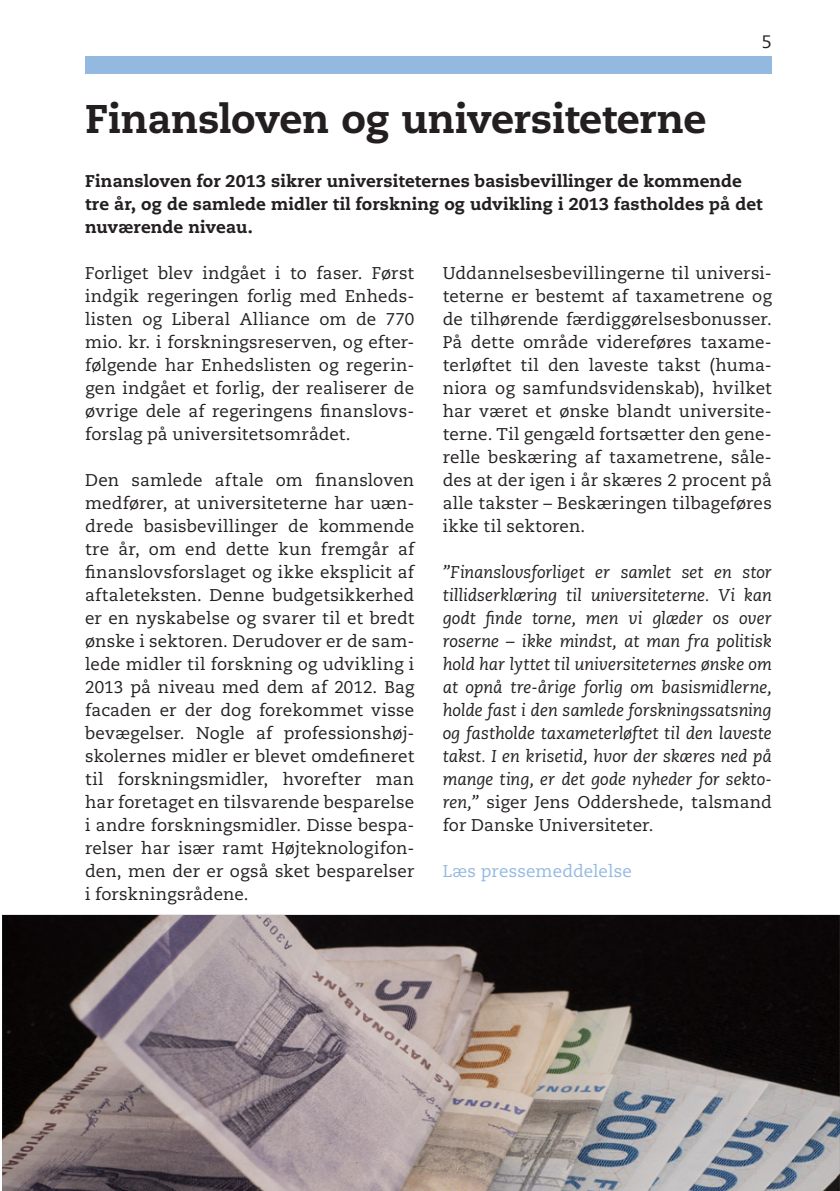
<style>
.page{position:relative;width:840px;height:1191px;background:#fff}
.page>*{position:absolute;margin:0;border:0;box-sizing:border-box;transform-origin:0 0}
.Overskrift{font:800 40px "Caecilia LT Std";letter-spacing:-.01em;color:#231f20}
.t1{font:18px "Caecilia LT Std";color:#231f20}
.Brød{font:17px/23px "Caecilia LT Std";letter-spacing:.01em;color:#231f20;text-align:justify}
.Brød-2{font:italic 17px/23px "Caecilia LT Std";letter-spacing:-.005em;color:#231f20;text-align:justify}
.Indledning_mellemrub{font:800 17px/23px "Caecilia LT Std";letter-spacing:.005em;color:#231f20}
.Brød-3{font:17px "Caecilia LT Std";letter-spacing:.01em;color:#94b9e1}
.s1{font-style:normal}
</style>
<div class="page">
<div style="left:85px;top:57px;width:686px;height:17px;background:#94b9e1"></div>
<img style="left:2px;top:914px;width:837px;height:276px">
<p class="t1" style="left:761px;top:31px;width:12px">5</p>
<p class="Overskrift" style="left:85px;top:94px;width:622px">Finansloven og universiteterne</p>
<p class="Indledning_mellemrub" style="left:85px;top:170px;width:678px">Finansloven for 2013 sikrer universiteternes basisbevillinger de kommende tre år, og de samlede midler til forskning og udvikling i 2013 fastholdes på det nuværende niveau.</p>
<p class="Brød" style="left:85px;top:262px;width:330px">Forliget blev indgået i to faser. Først indgik regeringen forlig med Enheds&shy;listen og Liberal Alliance om de 770 mio. kr. i forskningsreserven, og efter&shy;følgende har Enhedslisten og regerin&shy;gen indgået et forlig, der realiserer de øvrige dele af regeringens finanslovs&shy;forslag på universitetsområdet.</p>
<p class="Brød" style="left:85px;top:469px;width:330px">Den samlede aftale om finansloven medfører, at universiteterne har uæn&shy;drede basisbevillinger de kommende tre år, om end dette kun fremgår af finanslovsforslaget og ikke eksplicit af aftaleteksten. Denne budgetsikkerhed er en nyskabelse og svarer til et bredt ønske i sektoren. Derudover er de sam&shy;lede midler til forskning og udvikling i 2013 på niveau med dem af 2012. Bag facaden er der dog forekommet visse bevægelser. Nogle af professionshøj&shy;skolernes midler er blevet omdefineret til forskningsmidler, hvorefter man har foretaget en tilsvarende besparelse i andre forskningsmidler. Disse bespa&shy;relser har især ramt Højteknologifon&shy;den, men der er også sket besparelser i forskningsrådene.</p>
<p class="Brød" style="left:442px;top:262px;width:330px">Uddannelsesbevillingerne til universi&shy;teterne er bestemt af taxametrene og de tilhørende færdiggørelsesbonusser.<br>På dette område videreføres taxame&shy;terløftet til den laveste takst (huma&shy;niora og samfundsvidenskab), hvilket har været et ønske blandt universite&shy;terne. Til gengæld fortsætter den gene&shy;relle beskæring af taxametrene, såle&shy;des at der igen i år skæres 2 procent på alle takster – Beskæringen tilbageføres ikke til sektoren.</p>
<p class="Brød-2" style="left:442px;top:561px;width:330px">”Finanslovsforliget er samlet set en stor tillidserklæring til universiteterne. Vi kan godt finde torne, men vi glæder os over roserne – ikke mindst, at man fra politisk hold har lyttet til universiteternes ønske om at opnå tre-årige forlig om basismidlerne, holde fast i den samlede forskningssatsning og fastholde taxameterløftet til den laveste takst. I en krisetid, hvor der skæres ned på mange ting, er det gode nyheder for sekto&shy;ren,” <span class="s1">siger Jens Oddershede, talsmand for Danske Universiteter.</span></p>
<p class="Brød-3" style="left:442px;top:861px;width:191px">Læs pressemeddelelse</p>
</div>
